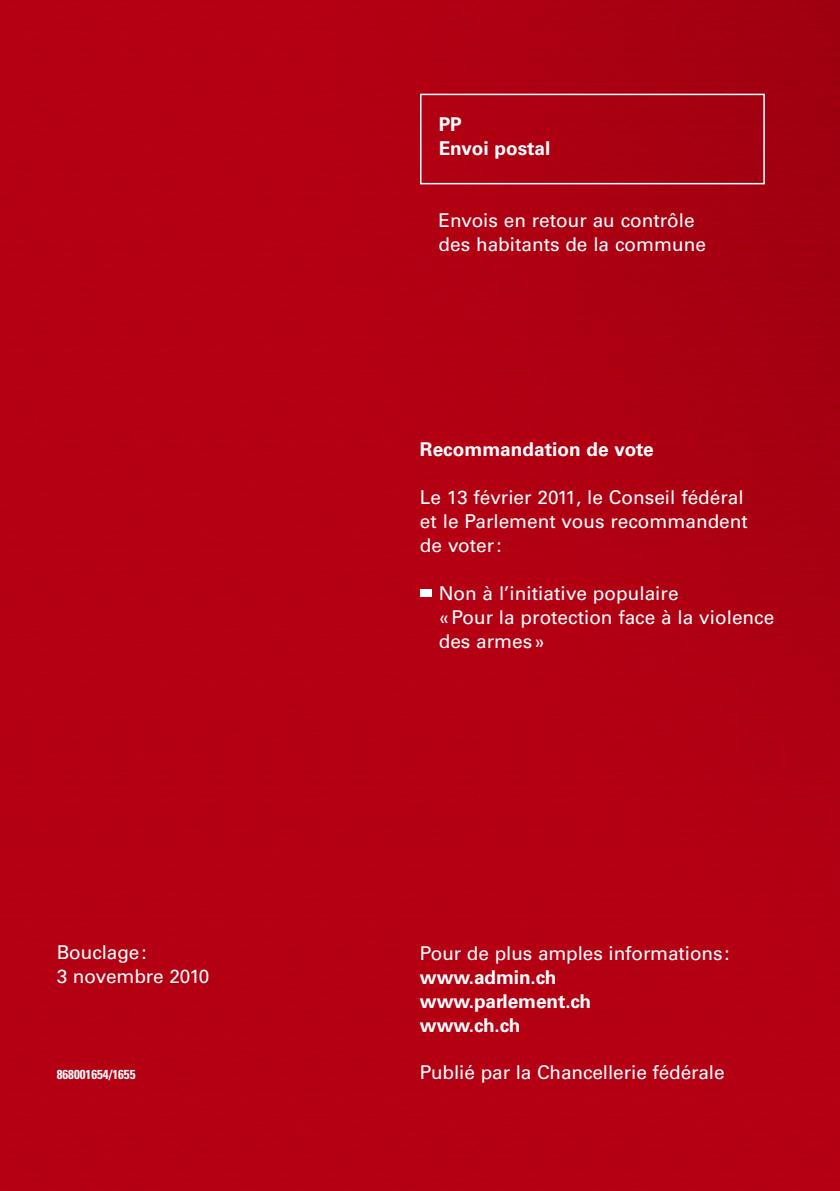
<style>
.page{position:relative;width:840px;height:1191px;background:#fff}
.page>*{position:absolute;margin:0;border:0;box-sizing:border-box;transform-origin:0 0}
.t1{font:19px/24px "Univers";color:#fff}
.t2{font:700 19px/24px "Univers";letter-spacing:-.005em;color:#fff}
.t3{font:700 condensed 13px "Univers";color:#fff}
</style>
<div class="page">
<img style="left:0;top:0;width:839px;height:1191px">
<div style="left:420px;top:94px;width:344px;height:90px;border:2px solid #fff"></div>
<div style="left:420px;top:590px;width:11px;height:7px;background:#fff"></div>
<p class="t2" style="left:438px;top:114px;width:113px">PP<br>Envoi postal</p>
<p class="t1" style="left:438px;top:210px;width:269px">Envois en retour au contrôle des habitants de la commune</p>
<p class="t1" style="left:57px;top:942px;width:154px">Bouclage:<br>3 novembre 2010</p>
<p class="t2" style="left:420px;top:439px;width:235px">Recommandation de vote</p>
<p class="t1" style="left:420px;top:487px;width:329px">Le 13 février 2011, le Conseil fédéral et le Parlement vous recommandent de voter:</p>
<p class="t1" style="left:438px;top:583px;width:337px">Non à l’initiative populaire<br>«Pour la protection face à la violence des armes»</p>
<p class="t1" style="left:420px;top:942px;width:311px">Pour de plus amples informations:</p>
<p class="t2" style="left:420px;top:966px;width:172px">www.admin.ch www.parlement.ch www.ch.ch</p>
<p class="t3" style="left:57px;top:1070px;width:80px">868001654/1655</p>
<p class="t1" style="left:420px;top:1062px;width:306px">Publié par la Chancellerie fédérale</p>
</div>
